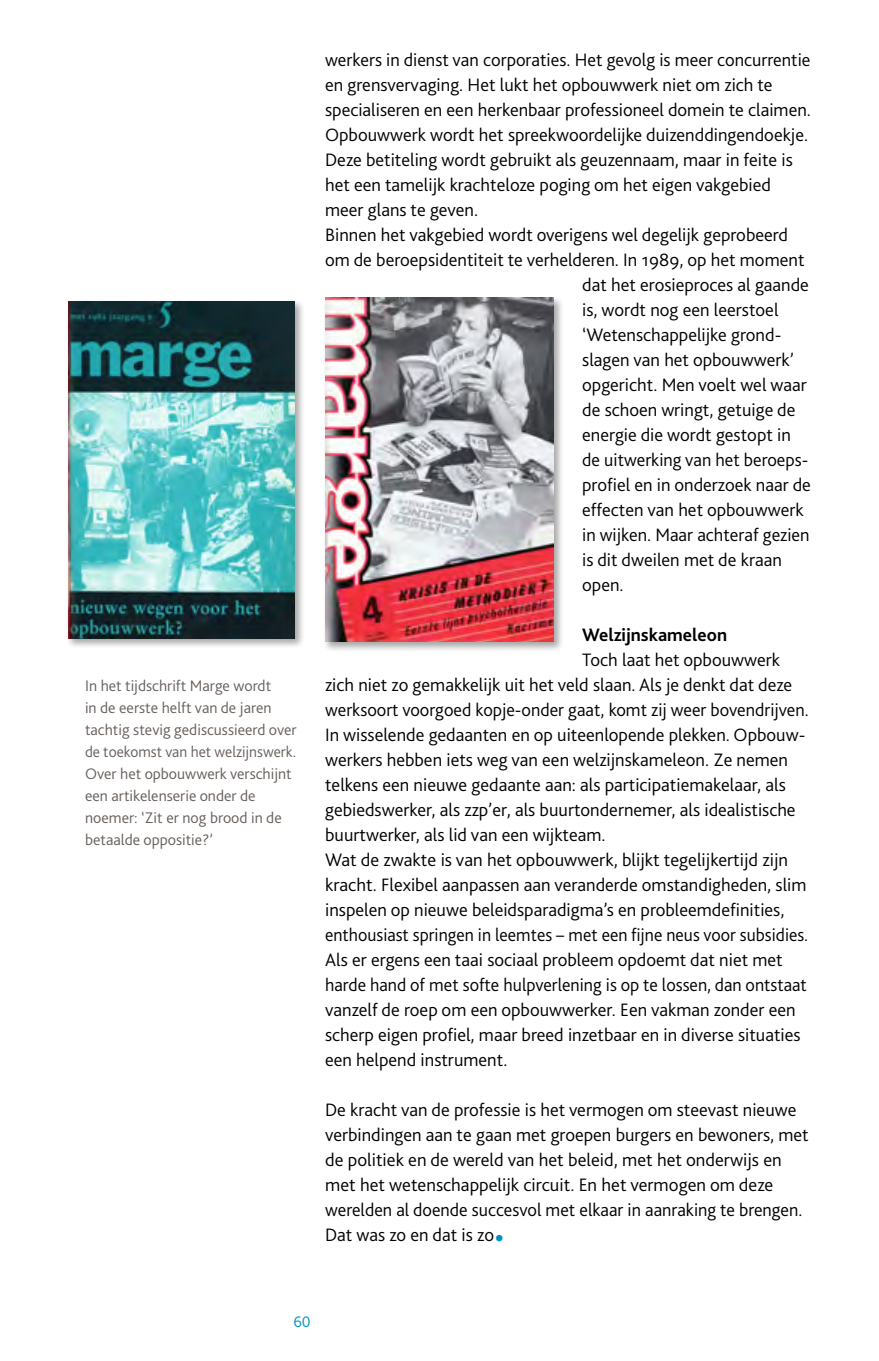
<style>
.page{position:relative;width:879px;height:1361px;background:#fff}
.page>*{position:absolute;margin:0;border:0;box-sizing:border-box;transform-origin:0 0}
.t1{font:300 18.8px/25px "Bliss 2";color:#000}
.t2{font:700 18.8px "Bliss 2";color:#000}
.t3{font:300 16px/22px "Bliss 2";color:#67605c}
.t4{font:300 16px "Bliss 2";color:#0091c2}
.s1{font-weight:800;font-size:40px;color:#0091c2}
</style>
<div class="page">
<div style="left:66px;top:299px;width:239px;height:349px;background:#000;opacity:.35"></div>
<img style="left:68px;top:301px;width:227px;height:337px">
<div style="left:323px;top:295px;width:241px;height:357px;background:#000;opacity:.35"></div>
<img style="left:325px;top:298px;width:229px;height:343px">
<p class="t3" style="left:85px;top:674px;width:213px">In het tijdschrift Marge wordt<br>in de eerste helft van de jaren tachtig stevig gediscussieerd over de toekomst van het welzijnswerk.<br>Over het opbouwwerk verschijnt een artikelenserie onder de noemer: ‘Zit er nog brood in de betaalde oppositie?’</p>
<p class="t1" style="left:325px;top:47px;width:487px">werkers in dienst van corporaties. Het gevolg is meer concurrentie</p>
<p class="t1" style="left:325px;top:72px;width:449px">en grensvervaging. Het lukt het opbouwwerk niet om zich te</p>
<p class="t1" style="left:325px;top:97px;width:487px">specialiseren en een herkenbaar professioneel domein te claimen.</p>
<p class="t1" style="left:325px;top:122px;width:484px">Opbouwwerk wordt het spreekwoordelijke duizenddingendoekje.</p>
<p class="t1" style="left:325px;top:147px;width:469px">Deze betiteling wordt gebruikt als geuzennaam, maar in feite is</p>
<p class="t1" style="left:325px;top:172px;width:447px">het een tamelijk krachteloze poging om het eigen vakgebied</p>
<p class="t1" style="left:325px;top:197px;width:155px">meer glans te geven.</p>
<p class="t1" style="left:325px;top:222px;width:464px">Binnen het vakgebied wordt overigens wel degelijk geprobeerd</p>
<p class="t1" style="left:325px;top:247px;width:481px">om de beroepsidentiteit te verhelderen. In 1989, op het moment</p>
<p class="t1" style="left:582px;top:272px;width:228px">dat het erosieproces al gaande</p>
<p class="t1" style="left:582px;top:297px;width:198px">is, wordt nog een leerstoel</p>
<p class="t1" style="left:582px;top:322px;width:201px">‘Wetenschappelijke grond-</p>
<p class="t1" style="left:582px;top:347px;width:213px">slagen van het opbouwwerk’</p>
<p class="t1" style="left:582px;top:372px;width:226px">opgericht. Men voelt wel waar</p>
<p class="t1" style="left:582px;top:397px;width:215px">de schoen wringt, getuige de</p>
<p class="t1" style="left:582px;top:422px;width:210px">energie die wordt gestopt in</p>
<p class="t1" style="left:582px;top:447px;width:227px">de uitwerking van het beroeps-</p>
<p class="t1" style="left:582px;top:472px;width:230px">profiel en in onderzoek naar de</p>
<p class="t1" style="left:582px;top:497px;width:223px">effecten van het opbouwwerk</p>
<p class="t1" style="left:582px;top:522px;width:229px">in wijken. Maar achteraf gezien</p>
<p class="t1" style="left:582px;top:547px;width:201px">is dit dweilen met de kraan</p>
<p class="t1" style="left:582px;top:572px;width:43px">open.</p>
<p class="t2" style="left:582px;top:623px;width:146px">Welzijnskameleon</p>
<p class="t1" style="left:325px;top:647px;width:485px;text-indent:257px">Toch laat het opbouwwerk zich niet zo gemakkelijk uit het veld slaan. Als je denkt dat deze werksoort voorgoed kopje-onder gaat, komt zij weer bovendrijven.<br>In wisselende gedaanten en op uiteenlopende plekken. Opbouw&shy;werkers hebben iets weg van een welzijnskameleon. Ze nemen telkens een nieuwe gedaante aan: als participatiemakelaar, als gebiedswerker, als zzp’er, als buurtondernemer, als idealistische buurtwerker, als lid van een wijkteam.<br>Wat de zwakte is van het opbouwwerk, blijkt tegelijkertijd zijn kracht. Flexibel aanpassen aan veranderde omstandigheden, slim inspelen op nieuwe beleidsparadigma’s en probleemdefinities, enthousiast springen in leemtes – met een fijne neus voor subsidies.<br>Als er ergens een taai sociaal probleem opdoemt dat niet met harde hand of met softe hulpverlening is op te lossen, dan ontstaat vanzelf de roep om een opbouwwerker. Een vakman zonder een scherp eigen profiel, maar breed inzetbaar en in diverse situaties een helpend instrument.</p>
<p class="t1" style="left:325px;top:1097px;width:485px">De kracht van de professie is het vermogen om steevast nieuwe verbindingen aan te gaan met groepen burgers en bewoners, met de politiek en de wereld van het beleid, met het onderwijs en met het wetenschappelijk circuit. En het vermogen om deze werelden al doende succesvol met elkaar in aanraking te brengen.<br>Dat was zo en dat is zo<span class="s1">.</span></p>
<p class="t4" style="left:293px;top:1312px;width:19px">60</p>
</div>
